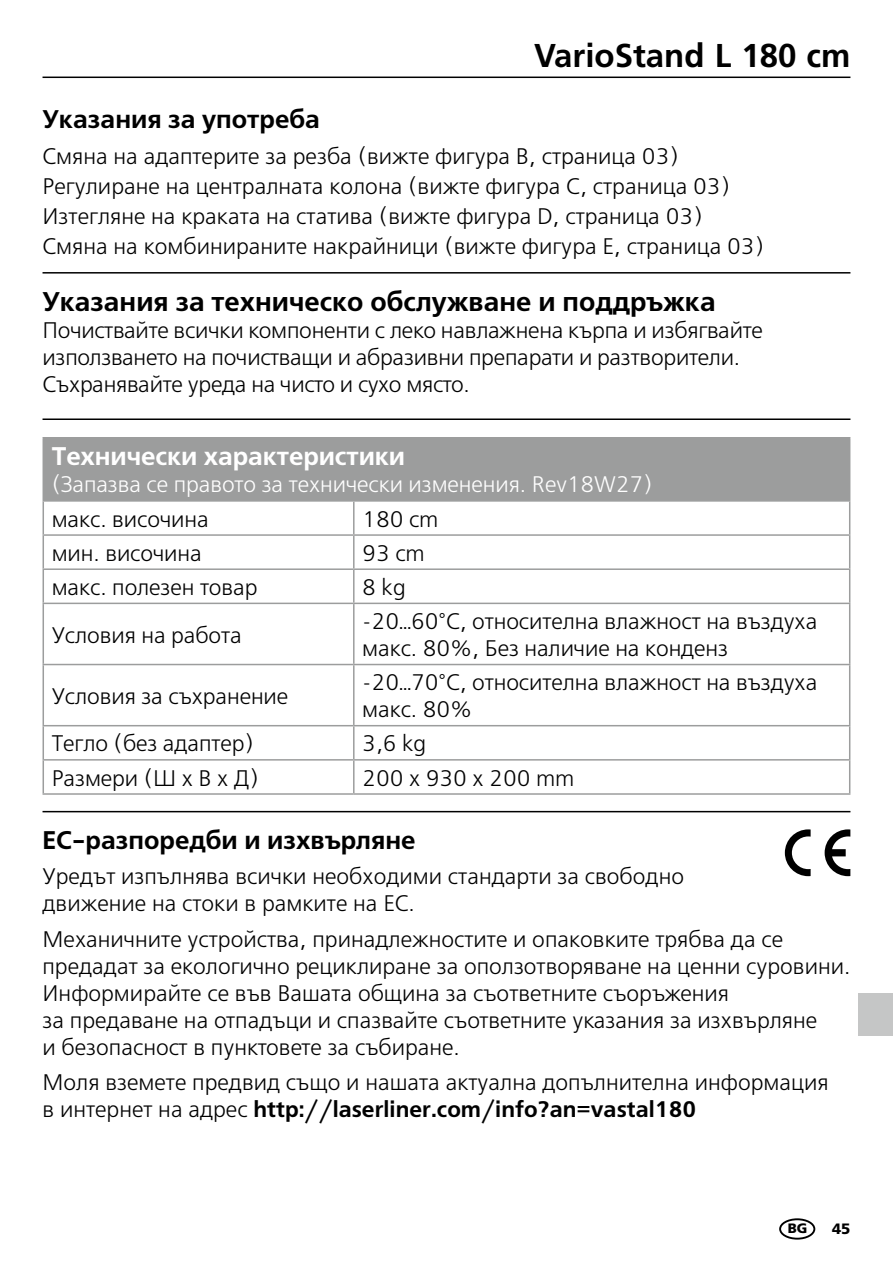
<style>
.page{position:relative;width:893px;height:1263px;background:#fff}
.page>*{position:absolute;margin:0;border:0;box-sizing:border-box;transform-origin:0 0}
.t1{font:700 33px "Frutiger LT Com";color:#000}
.t2{font:600 27px "Free Set";color:#000}
.t3{font:600 25.5px "Free Set";color:#000}
.t4{font:600 25.5px "Free Set";letter-spacing:-.005em;color:#fff}
.t5{font:300 22.5px/27px "Free Set";color:#000}
.t6{font:300 22.5px "Free Set";letter-spacing:-.005em;color:#fff}
.t7{font:900 15px "Frutiger LT Com";color:#000}
.t8{font:900 13.5px "Frutiger LT Com";color:#000}
.s1{font-weight:600}
</style>
<div class="page">
<hr style="left:43px;top:77px;width:807px;height:1px;background:#000">
<hr style="left:43px;top:272px;width:807px;height:2px;background:#000">
<hr style="left:43px;top:418px;width:807px;height:2px;background:#000">
<svg style="left:825px;top:829px;width:25px;height:47px"></svg>
<svg style="left:785px;top:829px;width:26px;height:47px"></svg>
<hr style="left:43px;top:811px;width:807px;height:1px;background:#000">
<div style="left:43px;top:438px;width:807px;height:63px;background:#9c9d9d"></div>
<svg style="left:44px;top:602px;width:805px;height:125px"></svg>
<hr style="left:43px;top:437px;width:311px;height:1px;background:#9c9d9d">
<hr style="left:354px;top:437px;width:496px;height:1px;background:#9c9d9d">
<hr style="left:43px;top:502px;width:1px;height:32px;background:#9c9d9d">
<hr style="left:43px;top:536px;width:1px;height:32px;background:#9c9d9d">
<hr style="left:43px;top:500px;width:311px;height:2px;background:#9c9d9d">
<hr style="left:43px;top:534px;width:311px;height:2px;background:#9c9d9d">
<hr style="left:353px;top:502px;width:2px;height:32px;background:#9c9d9d">
<hr style="left:353px;top:536px;width:2px;height:32px;background:#9c9d9d">
<hr style="left:354px;top:500px;width:496px;height:2px;background:#9c9d9d">
<hr style="left:849px;top:502px;width:1px;height:32px;background:#9c9d9d">
<hr style="left:849px;top:536px;width:1px;height:32px;background:#9c9d9d">
<hr style="left:354px;top:534px;width:496px;height:2px;background:#9c9d9d">
<hr style="left:43px;top:570px;width:1px;height:33px;background:#9c9d9d">
<hr style="left:43px;top:568px;width:311px;height:2px;background:#9c9d9d">
<hr style="left:353px;top:570px;width:2px;height:33px;background:#9c9d9d">
<hr style="left:354px;top:568px;width:496px;height:2px;background:#9c9d9d">
<hr style="left:849px;top:570px;width:1px;height:33px;background:#9c9d9d">
<hr style="left:43px;top:604px;width:1px;height:60px;background:#9c9d9d">
<hr style="left:43px;top:665px;width:1px;height:60px;background:#9c9d9d">
<hr style="left:353px;top:604px;width:2px;height:60px;background:#9c9d9d">
<hr style="left:849px;top:604px;width:1px;height:60px;background:#9c9d9d">
<hr style="left:353px;top:665px;width:2px;height:60px;background:#9c9d9d">
<hr style="left:849px;top:665px;width:1px;height:60px;background:#9c9d9d">
<hr style="left:43px;top:726px;width:1px;height:33px;background:#9c9d9d">
<hr style="left:43px;top:603px;width:311px;height:1px;background:#9c9d9d">
<hr style="left:43px;top:664px;width:311px;height:1px;background:#9c9d9d">
<hr style="left:43px;top:725px;width:311px;height:1px;background:#9c9d9d">
<hr style="left:353px;top:726px;width:2px;height:33px;background:#9c9d9d">
<hr style="left:849px;top:726px;width:1px;height:33px;background:#9c9d9d">
<hr style="left:354px;top:603px;width:496px;height:1px;background:#9c9d9d">
<hr style="left:354px;top:664px;width:496px;height:1px;background:#9c9d9d">
<hr style="left:354px;top:725px;width:496px;height:1px;background:#9c9d9d">
<hr style="left:43px;top:761px;width:1px;height:32px;background:#9c9d9d">
<hr style="left:43px;top:759px;width:311px;height:2px;background:#9c9d9d">
<hr style="left:354px;top:759px;width:496px;height:2px;background:#9c9d9d">
<hr style="left:353px;top:761px;width:2px;height:32px;background:#9c9d9d">
<hr style="left:849px;top:761px;width:1px;height:32px;background:#9c9d9d">
<hr style="left:43px;top:793px;width:311px;height:2px;background:#9c9d9d">
<hr style="left:354px;top:793px;width:496px;height:2px;background:#9c9d9d">
<div style="left:779px;top:1218px;width:36px;height:21px;border:2px solid #000;border-radius:50%"></div>
<div style="left:859px;top:993px;width:34px;height:43px;background:#c5c6c6"></div>
<h1 class="t1" style="left:534px;top:36px;width:318px">VarioStand L 180 cm</h1>
<p class="t3" style="left:43px;top:104px;width:279px">Указания за употреба</p>
<p class="t5" style="left:43px;top:142px;width:723px;line-height:29.7px">Смяна на адаптерите за резба (вижте фигура B, страница 03)<br>Регулиране на централната колона (вижте фигура C, страница 03)<br>Изтегляне на краката на статива (вижте фигура D, страница 03)<br>Смяна на комбинираните накрайници (вижте фигура E, страница 03)</p>
<p class="t2" style="left:43px;top:285px;width:675px">Указания за техническо обслужване и поддръжка</p>
<p class="t5" style="left:43px;top:317px;width:722px">Почиствайте всички компоненти с леко навлажнена кърпа и избягвайте използването на почистващи и абразивни препарати и разтворители.<br>Съхранявайте уреда на чисто и сухо място.</p>
<p class="t4" style="left:52px;top:441px;width:355px">Технически характеристики</p>
<p class="t6" style="left:52px;top:471px;width:602px">(Запазва се правото за технически изменения. Rev18W27)</p>
<p class="t5" style="left:52px;top:506px;width:158px">макс. височина</p>
<p class="t5" style="left:362px;top:506px;width:78px">180 cm</p>
<p class="t5" style="left:52px;top:540px;width:151px">мин. височина</p>
<p class="t5" style="left:362px;top:540px;width:64px">93 cm</p>
<p class="t5" style="left:52px;top:574px;width:207px">макс. полезен товар</p>
<p class="t5" style="left:362px;top:574px;width:45px">8 kg</p>
<p class="t5" style="left:52px;top:622px;width:191px">Условия на работа</p>
<p class="t5" style="left:362px;top:608px;width:456px">-20…60°C, относителна влажност на въздуха макс. 80%, Без наличие на конденз</p>
<p class="t5" style="left:52px;top:683px;width:238px">Условия за съхранение</p>
<p class="t5" style="left:362px;top:669px;width:456px">-20…70°C, относителна влажност на въздуха макс. 80%</p>
<p class="t5" style="left:52px;top:730px;width:204px">Тегло (без адаптер)</p>
<p class="t5" style="left:362px;top:730px;width:66px">3,6 kg</p>
<p class="t5" style="left:52px;top:765px;width:209px">Размери (Ш x В x Д)</p>
<p class="t5" style="left:362px;top:765px;width:214px">200 x 930 x 200 mm</p>
<p class="t3" style="left:43px;top:824px;width:375px">ЕС-разпоредби и изхвърляне</p>
<p class="t5" style="left:43px;top:863px;width:643px">Уредът изпълнява всички необходими стандарти за свободно движение на стоки в рамките на ЕС.</p>
<p class="t5" style="left:43px;top:926px;width:809px">Механичните устройства, принадлежностите и опаковките трябва да се предадат за екологично рециклиране за оползотворяване на ценни суровини.<br>Информирайте се във Вашата община за съответните съоръжения<br>за предаване на отпадъци и спазвайте съответните указания за изхвърляне<br>и безопасност в пунктовете за събиране.</p>
<p class="t5" style="left:43px;top:1069px;width:788px">Моля вземете предвид също и нашата актуална допълнителна информация в интернет на адрес <span class="s1">http://laserliner.com/info?an=vastal180</span></p>
<p class="t8" style="left:788px;top:1220px;width:21px">BG</p>
<p class="t7" style="left:832px;top:1219px;width:20px">45</p>
</div>
